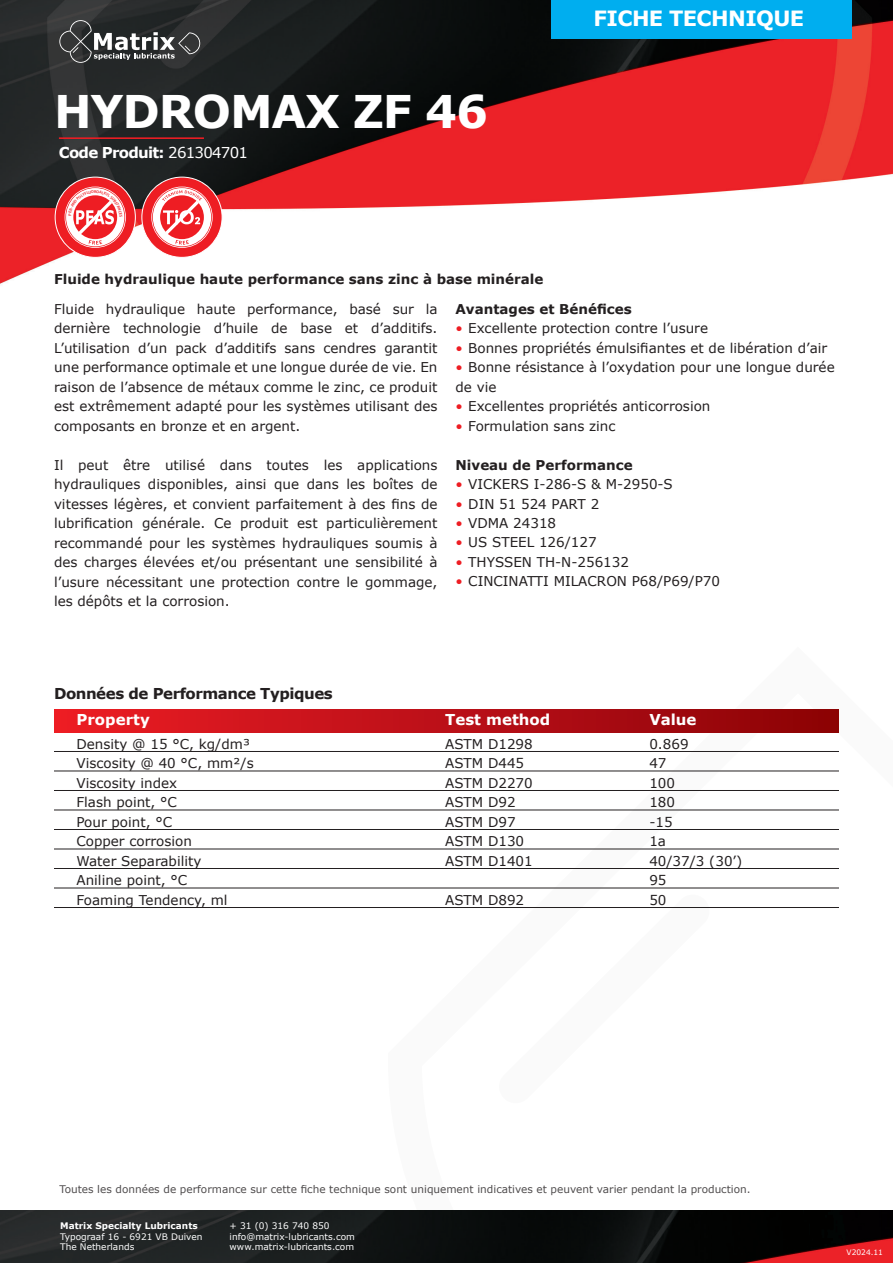
<style>
.page{position:relative;width:893px;height:1263px;background:#fff}
.page>*{position:absolute;margin:0;border:0;box-sizing:border-box;transform-origin:0 0}
.t1{font:700 45px "Verdana";letter-spacing:-.025em;color:#fff}
.t2{font:700 21px "Verdana";letter-spacing:-.03em;color:#fff}
.t3{font:700 15px "Verdana";letter-spacing:-.03em;color:#231f20}
.t4{font:700 15px "Verdana";color:#fff}
.t5{font:700 15px "Verdana";letter-spacing:-.05em;color:#fff}
.t6{font:13.5px/19.5px "Verdana";color:#231f20;text-align:justify}
.t7{font:700 13.5px "Verdana";color:#231f20}
.t8{font:10.5px "Verdana";color:#231f20}
.t9{font:9px/10.5px "Verdana";color:#fff}
.t10{font:700 9px "Verdana";color:#fff}
.t11{font:7.5px "Verdana";color:#fff}
.s1{font-weight:400}
.s2{color:#ee1d23}
</style>
<div class="page">
<img style="left:0;top:0;width:893px;height:284px">
<svg style="left:388px;top:732px;width:505px;height:479px"></svg>
<div style="left:551px;top:0;width:301px;height:38px;background:#00aeef"></div>
<svg style="left:59px;top:20px;width:141px;height:43px;background:#4f5152"></svg>
<img style="left:0;top:1211px;width:893px;height:52px">
<div style="left:54px;top:709px;width:785px;height:23px;background:linear-gradient(to right,#ec1d26,#8a0207)"></div>
<hr style="left:54px;top:751px;width:785px;height:1px;background:#231f20">
<hr style="left:54px;top:771px;width:785px;height:1px;background:#231f20">
<hr style="left:54px;top:790px;width:785px;height:1px;background:#231f20">
<hr style="left:54px;top:810px;width:785px;height:1px;background:#231f20">
<hr style="left:54px;top:829px;width:785px;height:1px;background:#231f20">
<hr style="left:54px;top:849px;width:785px;height:1px;background:#231f20">
<hr style="left:54px;top:868px;width:785px;height:1px;background:#231f20">
<hr style="left:54px;top:888px;width:785px;height:1px;background:#231f20">
<hr style="left:54px;top:907px;width:785px;height:1px;background:#231f20">
<hr style="left:59px;top:137px;width:145px;height:2px;background:#ee1d23">
<svg style="left:55px;top:177px;width:168px;height:81px"></svg>
<h1 class="t1" style="left:54px;top:83px;width:436px">HYDROMAX ZF 46</h1>
<p class="t5" style="left:59px;top:143px;width:191px">Code Produit: <span class="s1">261304701</span></p>
<p class="t7" style="left:54px;top:270px;width:491px">Fluide hydraulique haute performance sans zinc à base minérale</p>
<h2 class="t2" style="left:594px;top:5px;width:212px">FICHE TECHNIQUE</h2>
<p class="t6" style="left:54px;top:299px;width:385px">Fluide hydraulique haute performance, basé sur la dernière technologie d’huile de base et d’additifs.<br>L’utilisation d’un pack d’additifs sans cendres garantit une performance optimale et une longue durée de vie. En raison de l’absence de métaux comme le zinc, ce produit est extrêmement adapté pour les systèmes utilisant des composants en bronze et en argent.</p>
<p class="t6" style="left:54px;top:455px;width:385px">Il peut être utilisé dans toutes les applications hydrauliques disponibles, ainsi que dans les boîtes de vitesses légères, et convient parfaitement à des fins de lubrification générale. Ce produit est particulièrement recommandé pour les systèmes hydrauliques soumis à des charges élevées et/ou présentant une sensibilité à l’usure nécessitant une protection contre le gommage, les dépôts et la corrosion.</p>
<p class="t7" style="left:455px;top:300px;width:178px">Avantages et Bénéfices</p>
<p class="t6" style="left:455px;top:319px;width:254px"><span class="s2">•</span> Excellente protection contre l’usure</p>
<p class="t6" style="left:455px;top:338px;width:373px"><span class="s2">•</span> Bonnes propriétés émulsifiantes et de libération d’air</p>
<p class="t6" style="left:455px;top:358px;width:381px"><span class="s2">•</span> Bonne résistance à l’oxydation pour une longue durée de vie</p>
<p class="t6" style="left:455px;top:397px;width:256px"><span class="s2">•</span> Excellentes propriétés anticorrosion</p>
<p class="t6" style="left:455px;top:416px;width:161px"><span class="s2">•</span> Formulation sans zinc</p>
<p class="t7" style="left:455px;top:456px;width:179px">Niveau de Performance</p>
<p class="t6" style="left:455px;top:474px;width:219px"><span class="s2">•</span> VICKERS I-286-S &amp; M-2950-S</p>
<p class="t6" style="left:455px;top:494px;width:145px"><span class="s2">•</span> DIN 51 524 PART 2</p>
<p class="t6" style="left:455px;top:513px;width:102px"><span class="s2">•</span> VDMA 24318</p>
<p class="t6" style="left:455px;top:533px;width:143px"><span class="s2">•</span> US STEEL 126/127</p>
<p class="t6" style="left:455px;top:552px;width:175px"><span class="s2">•</span> THYSSEN TH-N-256132</p>
<p class="t6" style="left:455px;top:572px;width:266px"><span class="s2">•</span> CINCINATTI MILACRON P68/P69/P70</p>
<p class="t3" style="left:54px;top:684px;width:280px">Données de Performance Typiques</p>
<p class="t4" style="left:76px;top:710px;width:75px">Property</p>
<p class="t4" style="left:445px;top:710px;width:107px">Test method</p>
<p class="t4" style="left:649px;top:710px;width:49px">Value</p>
<p class="t6" style="left:76px;top:734px;width:175px">Density @ 15 °C, kg/dm³</p>
<p class="t6" style="left:445px;top:734px;width:89px">ASTM D1298</p>
<p class="t6" style="left:649px;top:734px;width:41px">0.869</p>
<p class="t6" style="left:76px;top:754px;width:179px">Viscosity @ 40 °C, mm²/s</p>
<p class="t6" style="left:445px;top:754px;width:81px">ASTM D445</p>
<p class="t6" style="left:649px;top:754px;width:19px">47</p>
<p class="t6" style="left:76px;top:773px;width:102px">Viscosity index</p>
<p class="t6" style="left:445px;top:773px;width:89px">ASTM D2270</p>
<p class="t6" style="left:649px;top:773px;width:27px">100</p>
<p class="t6" style="left:76px;top:793px;width:102px">Flash point, °C</p>
<p class="t6" style="left:445px;top:793px;width:72px">ASTM D92</p>
<p class="t6" style="left:649px;top:793px;width:27px">180</p>
<p class="t6" style="left:76px;top:812px;width:97px">Pour point, °C</p>
<p class="t6" style="left:445px;top:812px;width:72px">ASTM D97</p>
<p class="t6" style="left:649px;top:812px;width:25px">-15</p>
<p class="t6" style="left:76px;top:832px;width:117px">Copper corrosion</p>
<p class="t6" style="left:445px;top:832px;width:81px">ASTM D130</p>
<p class="t6" style="left:649px;top:832px;width:18px">1a</p>
<p class="t6" style="left:76px;top:851px;width:126px">Water Separability</p>
<p class="t6" style="left:445px;top:851px;width:89px">ASTM D1401</p>
<p class="t6" style="left:649px;top:851px;width:95px">40/37/3 (30’)</p>
<p class="t6" style="left:76px;top:871px;width:112px">Aniline point, °C</p>
<p class="t6" style="left:649px;top:871px;width:19px">95</p>
<p class="t6" style="left:76px;top:890px;width:152px">Foaming Tendency, ml</p>
<p class="t6" style="left:445px;top:890px;width:81px">ASTM D892</p>
<p class="t6" style="left:649px;top:890px;width:19px">50</p>
<p class="t8" style="left:59px;top:1183px;width:693px">Toutes les données de performance sur cette fiche technique sont uniquement indicatives et peuvent varier pendant la production.</p>
<p class="t10" style="left:60px;top:1220px;width:139px">Matrix Specialty Lubricants</p>
<p class="t9" style="left:60px;top:1231px;width:144px">Typograaf 16 - 6921 VB Duiven<br>The Netherlands</p>
<p class="t9" style="left:230px;top:1221px;width:127px">+ 31 (0) 316 740 850 info@matrix-lubricants.com www.matrix-lubricants.com</p>
<p class="t11" style="left:847px;top:1247px;width:38px">V2024.11</p>
</div>
